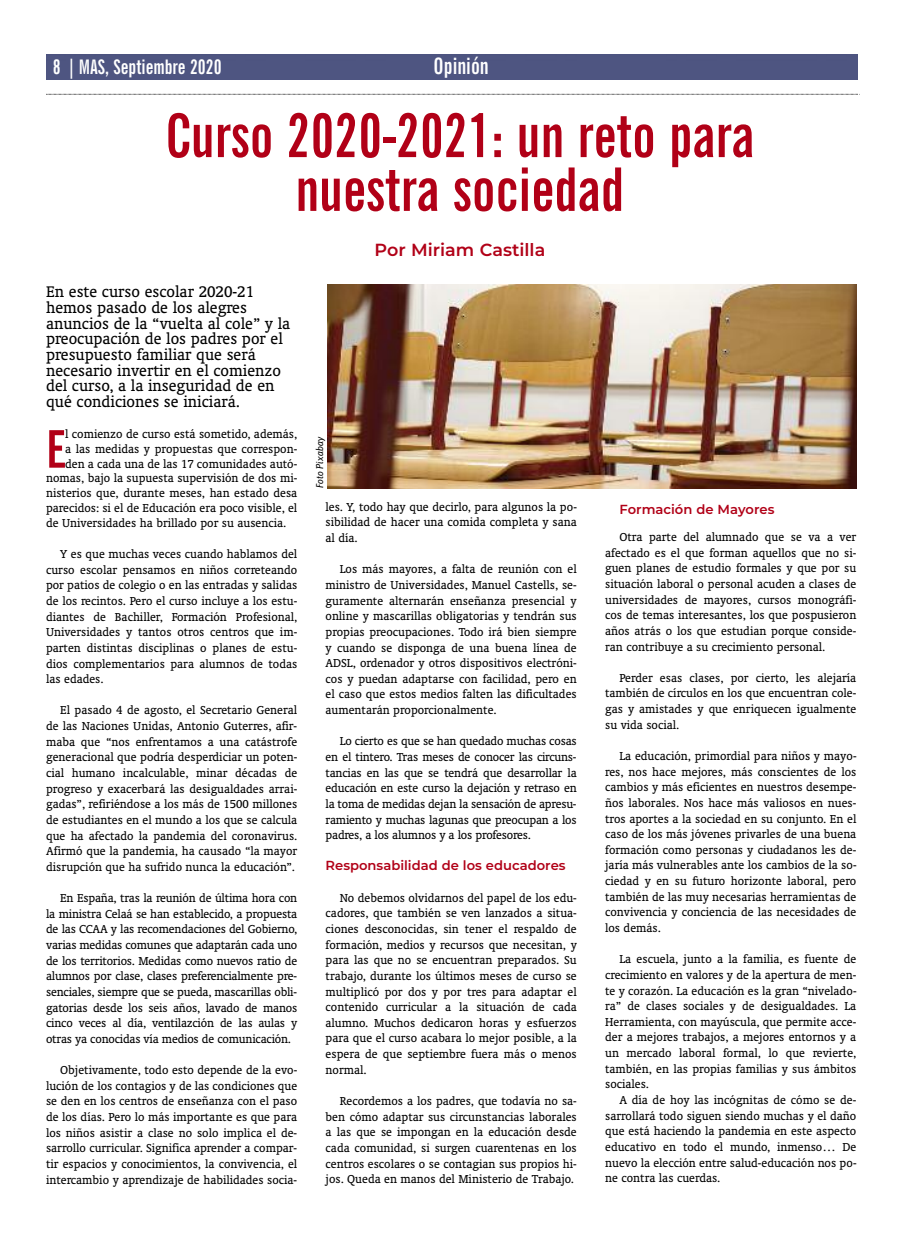
<style>
.page{position:relative;width:904px;height:1234px;background:#fff}
.page>*{position:absolute;margin:0;border:0;box-sizing:border-box;transform-origin:0 0}
.t1{font:700 extra-condensed 60px/53.8px "News Gothic BT";color:#b10017;text-align:center}
.t2{font:700 extra-condensed 51.88px "News Gothic BT";color:#b10017}
.t3{font:700 extra-condensed 22.5px "News Gothic BT";color:#fff}
.t4{font:700 extra-condensed 20px "News Gothic BT";color:#fff}
.t5{font:17.5px/15.6px "Oranda BT";color:#000}
.t6{font:600 17.5px "Montserrat";color:#b10017}
.t7{font:13.12px/15.6px "Oranda BT";color:#000;text-align:justify}
.t8{font:600 13.12px "Montserrat";color:#b10017}
.t9{font:italic 500 10px "Goudy Sans IT Cby BT";color:#000}
</style>
<div class="page">
<div style="left:46px;top:55px;width:811px;height:25px;background:#4e5581"></div>
<svg style="left:47px;top:94px;width:813px;height:1px"></svg>
<img style="left:327px;top:284px;width:529px;height:204px">
<h3 class="t4" style="left:53px;top:55px;width:171px">8 |MAS, Septiembre 2020</h3>
<h3 class="t3" style="left:433px;top:53px;width:57px">Opinión</h3>
<h1 class="t1" style="left:165px;top:109px;width:591px">Curso 2020-2021: un reto para nuestra sociedad</h1>
<h3 class="t6" style="left:374px;top:237px;width:172px">Por Miriam Castilla</h3>
<p class="t5" style="left:46px;top:283px;width:245px">En este curso escolar 2020-21 hemos pasado de los alegres anuncios de la “vuelta al cole” y la preocupación de los padres por el presupuesto familiar que será necesario invertir en el comienzo del curso, a la inseguridad de en qué condiciones se iniciará.</p>
<h2 class="t2" style="left:46px;top:419px;width:21px">E</h2>
<p class="t7" style="left:65px;top:425px;width:233px">l comienzo de curso está sometido, además,</p>
<p class="t7" style="left:65px;top:440px;width:233px">a las medidas y propuestas que correspon-</p>
<p class="t7" style="left:65px;top:455px;width:233px">den a cada una de las 17 comunidades autó-</p>
<p class="t7" style="left:46px;top:470px;width:253px">nomas, bajo la supuesta supervisión de dos mi-</p>
<p class="t7" style="left:46px;top:485px;width:253px">nisterios que, durante meses, han estado desa</p>
<p class="t7" style="left:46px;top:499px;width:253px">parecidos: si el de Educación era poco visible, el</p>
<p class="t7" style="left:46px;top:514px;width:241px">de Universidades ha brillado por su ausencia.</p>
<p class="t7" style="left:46px;top:545px;width:253px;text-indent:14px">Y es que muchas veces cuando hablamos del curso escolar pensamos en niños correteando por patios de colegio o en las entradas y salidas de los recintos. Pero el curso incluye a los estu&shy;diantes de Bachiller, Formación Profesional, Universidades y tantos otros centros que im&shy;parten distintas disciplinas o planes de estu&shy;dios complementarios para alumnos de todas las edades.</p>
<p class="t7" style="left:46px;top:702px;width:253px;text-indent:14px">El pasado 4 de agosto, el Secretario General de las Naciones Unidas, Antonio Guterres, afir&shy;maba que “nos enfrentamos a una catástrofe generacional que podría desperdiciar un poten&shy;cial humano incalculable, minar décadas de progreso y exacerbará las desigualdades arrai&shy;gadas”, refiriéndose a los más de 1500 millones de estudiantes en el mundo a los que se calcula que ha afectado la pandemia del coronavirus.<br>Afirmó que la pandemia, ha causado “la mayor disrupción que ha sufrido nunca la educación”.</p>
<p class="t7" style="left:46px;top:889px;width:253px;text-indent:14px">En España, tras la reunión de última hora con la ministra Celaá se han establecido, a propuesta de las CCAA y las recomendaciones del Gobierno, varias medidas comunes que adaptarán cada uno de los territorios. Medidas como nuevos ratio de alumnos por clase, clases preferencialmente pre&shy;senciales, siempre que se pueda, mascarillas obli&shy;gatorias desde los seis años, lavado de manos cinco veces al día, ventilazción de las aulas y otras ya conocidas vía medios de comunicación.</p>
<p class="t7" style="left:46px;top:1061px;width:253px;text-indent:14px">Objetivamente, todo esto depende de la evo&shy;lución de los contagios y de las condiciones que se den en los centros de enseñanza con el paso de los días. Pero lo más importante es que para los niños asistir a clase no solo implica el de&shy;sarrollo curricular. Significa aprender a compar&shy;tir espacios y conocimientos, la convivencia, el intercambio y aprendizaje de habilidades socia-</p>
<p class="t9" style="left:314px;top:488px;width:54px;rotate:-90deg">Foto Pixabay</p>
<p class="t7" style="left:325px;top:498px;width:253px">les. Y, todo hay que decirlo, para algunos la po&shy;sibilidad de hacer una comida completa y sana al día.</p>
<p class="t7" style="left:325px;top:561px;width:253px;text-indent:14px">Los más mayores, a falta de reunión con el ministro de Universidades, Manuel Castells, se&shy;guramente alternarán enseñanza presencial y online y mascarillas obligatorias y tendrán sus propias preocupaciones. Todo irá bien siempre y cuando se disponga de una buena línea de ADSL, ordenador y otros dispositivos electróni&shy;cos y puedan adaptarse con facilidad, pero en el caso que estos medios falten las dificultades aumentarán proporcionalmente.</p>
<p class="t7" style="left:325px;top:732px;width:253px;text-indent:14px">Lo cierto es que se han quedado muchas cosas en el tintero. Tras meses de conocer las circuns&shy;tancias en las que se tendrá que desarrollar la educación en este curso la dejación y retraso en la toma de medidas dejan la sensación de apresu&shy;ramiento y muchas lagunas que preocupan a los padres, a los alumnos y a los profesores.</p>
<p class="t8" style="left:325px;top:856px;width:241px">Responsabilidad de los educadores</p>
<p class="t7" style="left:325px;top:889px;width:253px;text-indent:14px">No debemos olvidarnos del papel de los edu&shy;cadores, que también se ven lanzados a situa&shy;ciones desconocidas, sin tener el respaldo de formación, medios y recursos que necesitan, y para las que no se encuentran preparados. Su trabajo, durante los últimos meses de curso se multiplicó por dos y por tres para adaptar el contenido curricular a la situación de cada alumno. Muchos dedicaron horas y esfuerzos para que el curso acabara lo mejor posible, a la espera de que septiembre fuera más o menos normal.</p>
<p class="t7" style="left:325px;top:1092px;width:253px;text-indent:14px">Recordemos a los padres, que todavía no sa&shy;ben cómo adaptar sus circunstancias laborales a las que se impongan en la educación desde cada comunidad, si surgen cuarentenas en los centros escolares o se contagian sus propios hi&shy;jos. Queda en manos del Ministerio de Trabajo.</p>
<p class="t8" style="left:619px;top:499px;width:157px">Formación de Mayores</p>
<p class="t7" style="left:605px;top:528px;width:253px;text-indent:14px">Otra parte del alumnado que se va a ver afectado es el que forman aquellos que no si&shy;guen planes de estudio formales y que por su situación laboral o personal acuden a clases de universidades de mayores, cursos monográfi&shy;cos de temas interesantes, los que pospusieron años atrás o los que estudian porque conside&shy;ran contribuye a su crecimiento personal.</p>
<p class="t7" style="left:605px;top:669px;width:253px;text-indent:14px">Perder esas clases, por cierto, les alejaría también de círculos en los que encuentran cole&shy;gas y amistades y que enriquecen igualmente su vida social.</p>
<p class="t7" style="left:605px;top:747px;width:253px;text-indent:14px">La educación, primordial para niños y mayo&shy;res, nos hace mejores, más conscientes de los cambios y más eficientes en nuestros desempe&shy;ños laborales. Nos hace más valiosos en nues&shy;tros aportes a la sociedad en su conjunto. En el caso de los más jóvenes privarles de una buena formación como personas y ciudadanos les de&shy;jaría más vulnerables ante los cambios de la so&shy;ciedad y en su futuro horizonte laboral, pero también de las muy necesarias herramientas de convivencia y conciencia de las necesidades de los demás.</p>
<p class="t7" style="left:605px;top:950px;width:253px;text-indent:14px">La escuela, junto a la familia, es fuente de crecimiento en valores y de la apertura de men&shy;te y corazón. La educación es la gran “nivelado&shy;ra” de clases sociales y de desigualdades. La Herramienta, con mayúscula, que permite acce&shy;der a mejores trabajos, a mejores entornos y a un mercado laboral formal, lo que revierte, también, en las propias familias y sus ámbitos sociales.</p>
<p class="t7" style="left:605px;top:1091px;width:253px;text-indent:14px">A día de hoy las incógnitas de cómo se de&shy;sarrollará todo siguen siendo muchas y el daño que está haciendo la pandemia en este aspecto educativo en todo el mundo, inmenso… De nuevo la elección entre salud-educación nos po&shy;ne contra las cuerdas.</p>
</div>
